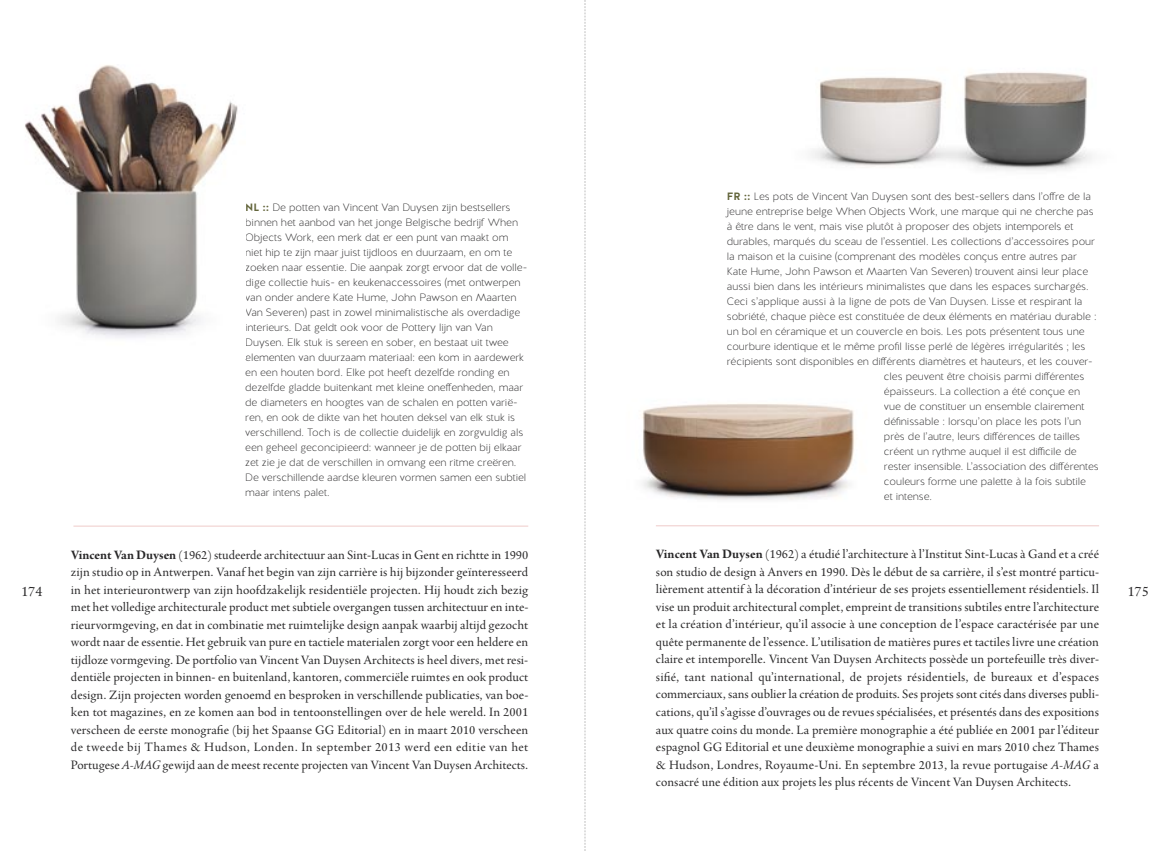
<style>
.page{position:relative;width:1170px;height:851px;background:#fff}
.page>*{position:absolute;margin:0;border:0;box-sizing:border-box;transform-origin:0 0}
.t1{font:15px "Agmena Pro";color:#272627}
.t2{font:13.12px/17.5px "Agmena Pro";color:#272627;text-align:justify}
.t3{font:200 10.62px/15px "Halis GR";letter-spacing:-.005em;color:#272627}
.s1{font-weight:700;color:#63653b}
.s2{font-weight:700}
.s3{font-style:italic}
</style>
<div class="page">
<hr style="left:656px;top:525px;width:442px;height:1px;background:#efcbc9">
<hr style="left:73px;top:525px;width:455px;height:1px;background:#efcbc9">
<svg style="left:584px;top:0;width:1px;height:850px"></svg>
<img style="left:642px;top:403px;width:213px;height:97px">
<img style="left:25px;top:65px;width:213px;height:273px">
<img style="left:811px;top:72px;width:281px;height:99px">
<p class="t1" style="left:21px;top:585px;width:23px">174</p>
<p class="t3" style="left:245px;top:200px;width:283px"><span class="s1">NL ::</span> De potten van Vincent Van Duysen zijn bestsellers binnen het aanbod van het jonge Belgische bedrijf When Objects Work, een merk dat er een punt van maakt om niet hip te zijn maar juist tijdloos en duurzaam, en om te zoeken naar essentie. Die aanpak zorgt ervoor dat de volle&shy;dige collectie huis- en keukenaccessoires (met ontwerpen van onder andere Kate Hume, John Pawson en Maarten Van Severen) past in zowel minimalistische als overdadige interieurs. Dat geldt ook voor de Pottery lijn van Van Duysen. Elk stuk is sereen en sober, en bestaat uit twee elementen van duurzaam materiaal: een kom in aardewerk en een houten bord. Elke pot heeft dezelfde ronding en dezelfde gladde buitenkant met kleine oneffenheden, maar de diameters en hoogtes van de schalen en potten varië&shy;ren, en ook de dikte van het houten deksel van elk stuk is verschillend. Toch is de collectie duidelijk en zorgvuldig als een geheel geconcipieerd: wanneer je de potten bij elkaar zet zie je dat de verschillen in omvang een ritme creëren.<br>De verschillende aardse kleuren vormen samen een subtiel maar intens palet.</p>
<p class="t2" style="left:71px;top:547px;width:459px"><span class="s2">Vincent Van Duysen</span> (1962) studeerde architectuur aan Sint-Lucas in Gent en richtte in 1990 zĳn studio op in Antwerpen. Vanaf het begin van zĳn carrière is hĳ bĳzonder geïnteresseerd in het interieurontwerp van zĳn hoofdzakelĳk residentiële projecten. Hĳ houdt zich bezig met het volledige architecturale product met subtiele overgangen tussen architectuur en inte&shy;rieurvormgeving, en dat in combinatie met ruimtelĳke design aanpak waarbĳ altĳd gezocht wordt naar de essentie. Het gebruik van pure en tactiele materialen zorgt voor een heldere en tĳdloze vormgeving. De portfolio van Vincent Van Duysen Architects is heel divers, met resi&shy;dentiële projecten in binnen- en buitenland, kantoren, commerciële ruimtes en ook product design. Zĳn projecten worden genoemd en besproken in verschillende publicaties, van boe&shy;ken tot magazines, en ze komen aan bod in tentoonstellingen over de hele wereld. In 2001 verscheen de eerste monografie (bĳ het Spaanse GG Editorial) en in maart 2010 verscheen de tweede bij Thames &amp; Hudson, Londen. In september 2013 werd een editie van het Portugese <span class="s3">A-MAG</span> gewĳd aan de meest recente projecten van Vincent Van Duysen Architects.</p>
<p class="t3" style="left:726px;top:190px;width:366px"><span class="s1">FR ::</span> Les pots de Vincent Van Duysen sont des best-sellers dans l’offre de la</p>
<p class="t3" style="left:726px;top:205px;width:368px">jeune entreprise belge When Objects Work, une marque qui ne cherche pas</p>
<p class="t3" style="left:726px;top:220px;width:348px">à être dans le vent, mais vise plutôt à proposer des objets intemporels et</p>
<p class="t3" style="left:726px;top:235px;width:369px">durables, marqués du sceau de l’essentiel. Les collections d’accessoires pour</p>
<p class="t3" style="left:726px;top:250px;width:351px">la maison et la cuisine (comprenant des modèles conçus entre autres par</p>
<p class="t3" style="left:726px;top:265px;width:363px">Kate Hume, John Pawson et Maarten Van Severen) trouvent ainsi leur place</p>
<p class="t3" style="left:726px;top:280px;width:363px">aussi bien dans les intérieurs minimalistes que dans les espaces surchargés.</p>
<p class="t3" style="left:726px;top:295px;width:357px">Ceci s’applique aussi à la ligne de pots de Van Duysen. Lisse et respirant la</p>
<p class="t3" style="left:726px;top:310px;width:371px">sobriété, chaque pièce est constituée de deux éléments en matériau durable :</p>
<p class="t3" style="left:726px;top:325px;width:359px">un bol en céramique et un couvercle en bois. Les pots présentent tous une</p>
<p class="t3" style="left:726px;top:340px;width:360px">courbure identique et le même profil lisse perlé de légères irrégularités ; les</p>
<p class="t3" style="left:726px;top:355px;width:367px">récipients sont disponibles en différents diamètres et hauteurs, et les couver-</p>
<p class="t3" style="left:883px;top:370px;width:202px">cles peuvent être choisis parmi différentes</p>
<p class="t3" style="left:883px;top:385px;width:198px">épaisseurs. La collection a été conçue en</p>
<p class="t3" style="left:883px;top:400px;width:202px">vue de constituer un ensemble clairement</p>
<p class="t3" style="left:883px;top:415px;width:199px">définissable : lorsqu’on place les pots l’un</p>
<p class="t3" style="left:883px;top:430px;width:198px">près de l’autre, leurs différences de tailles</p>
<p class="t3" style="left:883px;top:445px;width:194px">créent un rythme auquel il est difficile de</p>
<p class="t3" style="left:883px;top:460px;width:216px">rester insensible. L’association des différentes</p>
<p class="t3" style="left:883px;top:475px;width:203px">couleurs forme une palette à la fois subtile</p>
<p class="t3" style="left:883px;top:490px;width:50px">et intense.</p>
<p class="t2" style="left:656px;top:546px;width:444px"><span class="s2">Vincent Van Duysen</span> (1962) a étudié l’architecture à l’Institut Sint-Lucas à Gand et a créé son studio de design à Anvers en 1990. Dès le début de sa carrière, il s’est montré particu&shy;lièrement attentif à la décoration d’intérieur de ses projets essentiellement résidentiels. Il vise un produit architectural complet, empreint de transitions subtiles entre l’architecture et la création d’intérieur, qu’il associe à une conception de l’espace caractérisée par une quête permanente de l’essence. L’utilisation de matières pures et tactiles livre une création claire et intemporelle. Vincent Van Duysen Architects possède un portefeuille très diver&shy;sifié, tant national qu’international, de projets résidentiels, de bureaux et d’espaces commerciaux, sans oublier la création de produits. Ses projets sont cités dans diverses publi&shy;cations, qu’il s’agisse d’ouvrages ou de revues spécialisées, et présentés dans des expositions aux quatre coins du monde. La première monographie a été publiée en 2001 par l’éditeur espagnol GG Editorial et une deuxième monographie a suivi en mars 2010 chez Thames &amp; Hudson, Londres, Royaume-Uni. En septembre 2013, la revue portugaise <span class="s3">A-MAG</span> a consacré une édition aux projets les plus récents de Vincent Van Duysen Architects.</p>
<p class="t1" style="left:1127px;top:585px;width:23px">175</p>
</div>
